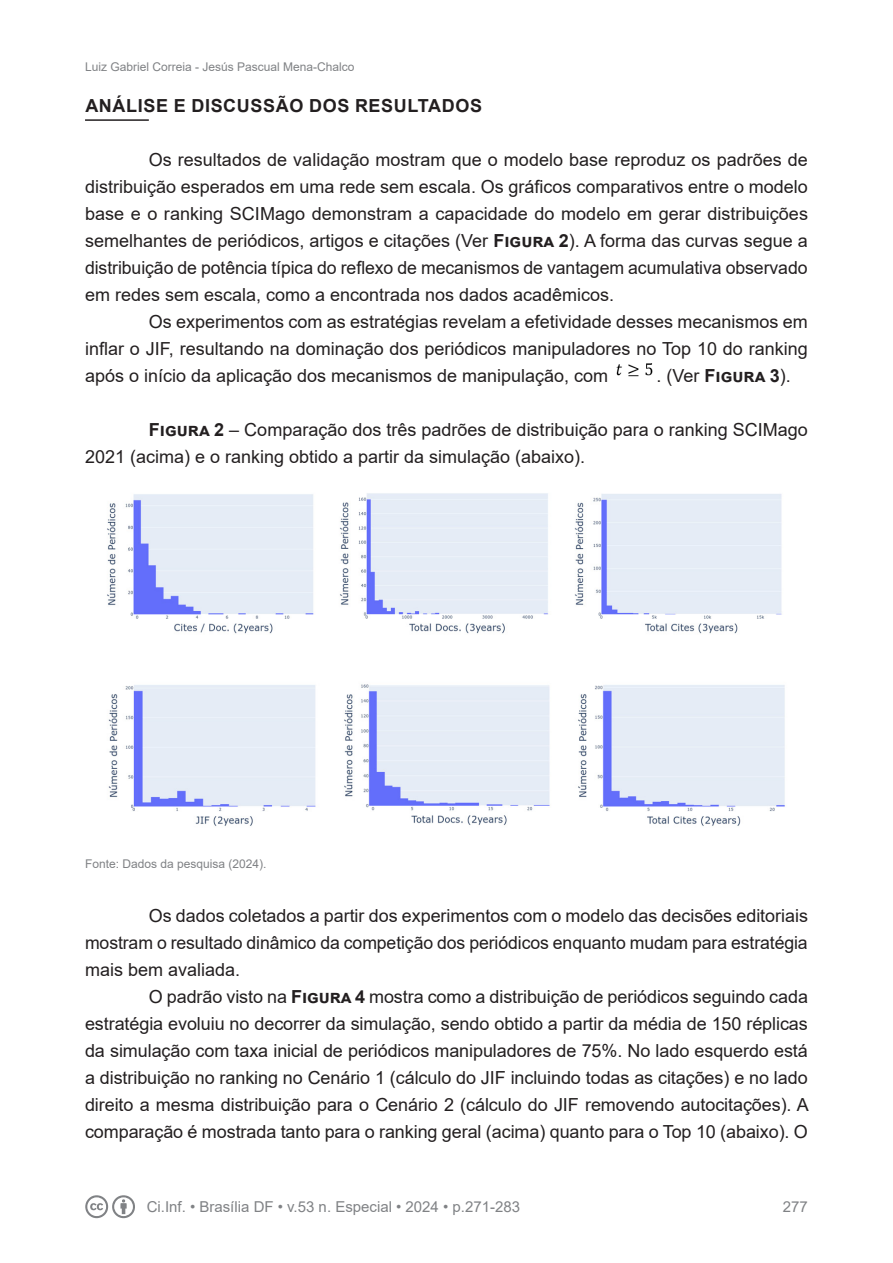
<style>
.page{position:relative;width:893px;height:1263px;background:#fff}
.page>*{position:absolute;margin:0;border:0;box-sizing:border-box;transform-origin:0 0}
._2_2_Texto{font:18px/27px "Arial";color:#231f20;text-align:justify}
._2_1_Tópico_Primário{font:700 18px "Arial";letter-spacing:.035em;color:#231f20}
.t1{font:15px "Arial";color:#808285}
._2_5_Legenda_Imagem{font:12px "Arial";color:#808285}
.s1{font-weight:700}
</style>
<div class="page">
<hr style="left:85px;top:119px;width:64px;height:2px;background:#231f20">
<img style="left:616px;top:363px;width:37px;height:14px">
<img style="left:107px;top:493px;width:678px;height:333px">
<svg style="left:85px;top:1195px;width:50px;height:23px"></svg>
<p class="_2_5_Legenda_Imagem" style="left:85px;top:59px;width:271px">Luiz Gabriel Correia - Jesús Pascual Mena-Chalco</p>
<p class="_2_1_Tópico_Primário" style="left:85px;top:93px;width:398px">ANÁLISE E DISCUSSÃO DOS RESULTADOS</p>
<p class="_2_2_Texto" style="left:85px;top:146px;width:724px;text-indent:64px">Os resultados de validação mostram que o modelo base reproduz os padrões de distribuição esperados em uma rede sem escala. Os gráficos comparativos entre o modelo base e o ranking SCIMago demonstram a capacidade do modelo em gerar distribuições semelhantes de periódicos, artigos e citações (Ver <span class="s1">Figura 2</span>). A forma das curvas segue a distribuição de potência típica do reflexo de mecanismos de vantagem acumulativa observado em redes sem escala, como a encontrada nos dados acadêmicos.</p>
<p class="_2_2_Texto" style="left:85px;top:308px;width:724px;text-indent:64px">Os experimentos com as estratégias revelam a efetividade desses mecanismos em inflar o JIF, resultando na dominação dos periódicos manipuladores no Top 10 do ranking após o início da aplicação dos mecanismos de manipulação, com</p>
<p class="_2_2_Texto" style="left:657px;top:362px;width:136px">. (Ver <span class="s1">Figura 3</span>).</p>
<p class="_2_2_Texto" style="left:85px;top:416px;width:724px;text-indent:64px"><span class="s1">Figura 2</span> – Comparação dos três padrões de distribuição para o ranking SCIMago<br>2021 (acima) e o ranking obtido a partir da simulação (abaixo).</p>
<p class="_2_5_Legenda_Imagem" style="left:85px;top:856px;width:183px">Fonte: Dados da pesquisa (2024).</p>
<p class="_2_2_Texto" style="left:85px;top:902px;width:724px;text-indent:64px">Os dados coletados a partir dos experimentos com o modelo das decisões editoriais mostram o resultado dinâmico da competição dos periódicos enquanto mudam para estratégia mais bem avaliada.</p>
<p class="_2_2_Texto" style="left:85px;top:983px;width:725px;text-indent:64px">O padrão visto na <span class="s1">Figura 4</span> mostra como a distribuição de periódicos seguindo cada estratégia evoluiu no decorrer da simulação, sendo obtido a partir da média de 150 réplicas da simulação com taxa inicial de periódicos manipuladores de 75%. No lado esquerdo está a distribuição no ranking no Cenário 1 (cálculo do JIF incluindo todas as citações) e no lado direito a mesma distribuição para o Cenário 2 (cálculo do JIF removendo autocitações). A comparação é mostrada tanto para o ranking geral (acima) quanto para o Top 10 (abaixo). O</p>
<p class="t1" style="left:147px;top:1197px;width:375px">Ci.Inf. • Brasília DF • v.53 n. Especial • 2024 • p.271-283</p>
<p class="t1" style="left:783px;top:1197px;width:27px">277</p>
</div>
